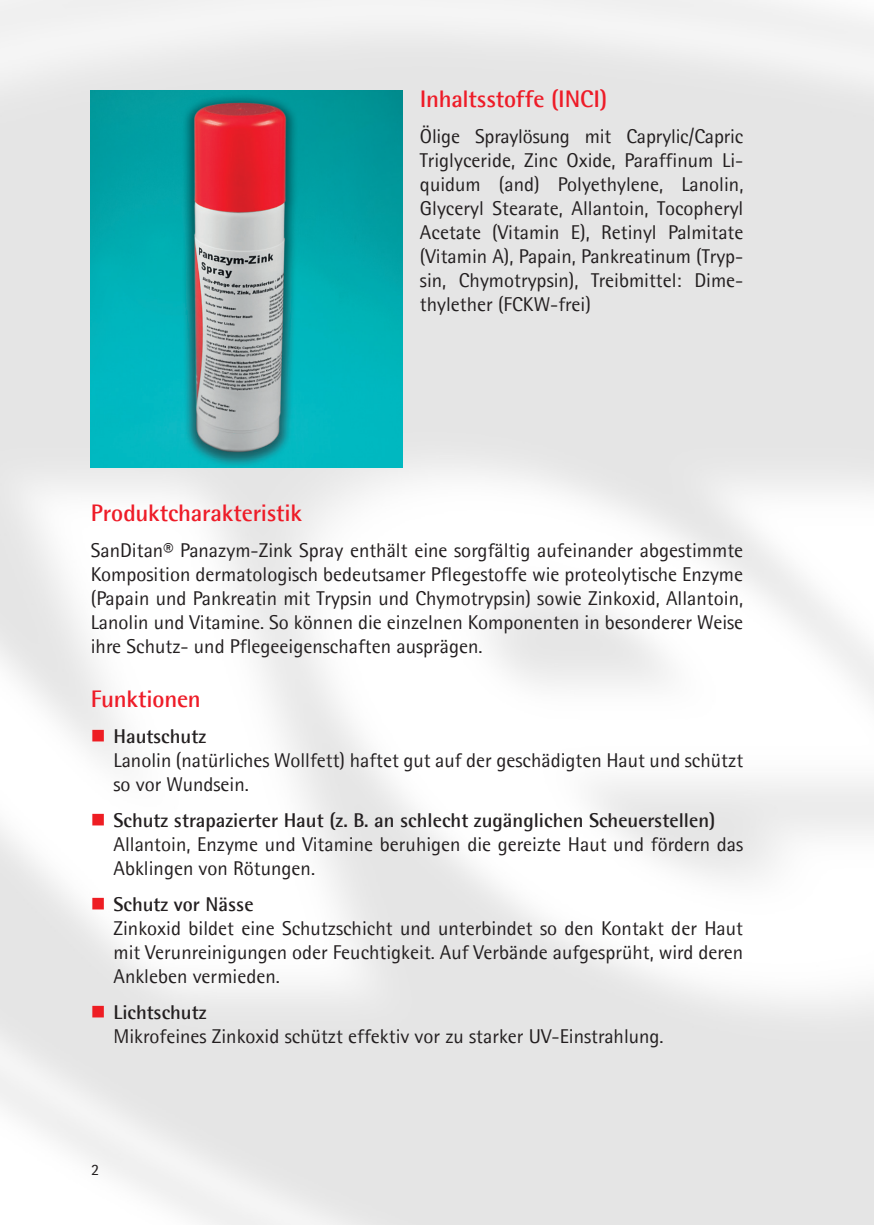
<style>
.page{position:relative;width:874px;height:1225px;background:#fff}
.page>*{position:absolute;margin:0;border:0;box-sizing:border-box;transform-origin:0 0}
.t1{font:700 24px "Agfa Rotis Semisans";letter-spacing:-.01em;color:#ee1c28}
.Absatzformat_2{font:20px/24px "Agfa Rotis Semisans";color:#231f20;text-align:justify}
.Absatzformat_2-2{font:700 20px "Agfa Rotis Semisans";color:#231f20}
.t2{font:16px "Agfa Rotis Semisans";color:#231f20}
.s1{color:#ee1d23}
</style>
<div class="page">
<img style="left:0;top:0;width:873px;height:1225px">
<img style="left:91px;top:91px;width:312px;height:377px">
<p class="t1" style="left:420px;top:84px;width:189px">Inhaltsstoffe (INCI)</p>
<p class="Absatzformat_2" style="left:420px;top:124px;width:325px">Ölige Spraylösung mit Caprylic/Capric Triglyceride, Zinc Oxide, Paraffinum Li&shy;quidum (and) Polyethylene, Lanolin, Glyceryl Stearate, Allantoin, Tocopheryl Acetate (Vitamin E), Retinyl Palmitate (Vitamin A), Papain, Pankreatinum (Tryp&shy;sin, Chymotrypsin), Treibmittel: Dime&shy;thylether (FCKW-frei)</p>
<p class="t1" style="left:91px;top:498px;width:212px">Produktcharakteristik</p>
<p class="Absatzformat_2" style="left:91px;top:538px;width:653px">SanDitan® Panazym-Zink Spray enthält eine sorgfältig aufeinander abgestimmte Komposition dermatologisch bedeutsamer Pflegestoffe wie proteolytische Enzyme (Papain und Pankreatin mit Trypsin und Chymotrypsin) sowie Zinkoxid, Allantoin, Lanolin und Vitamine. So können die einzelnen Komponenten in besonderer Weise ihre Schutz- und Pflegeeigenschaften ausprägen.</p>
<p class="t1" style="left:91px;top:684px;width:111px">Funktionen</p>
<p class="Absatzformat_2-2" style="left:91px;top:723px;width:117px"><span class="s1">■</span> Hautschutz</p>
<p class="Absatzformat_2" style="left:113px;top:748px;width:631px">Lanolin (natürliches Wollfett) haftet gut auf der geschädigten Haut und schützt so vor Wundsein.</p>
<p class="Absatzformat_2-2" style="left:91px;top:807px;width:626px"><span class="s1">■</span> Schutz strapazierter Haut (z. B. an schlecht zugänglichen Scheuerstellen)</p>
<p class="Absatzformat_2" style="left:113px;top:832px;width:631px">Allantoin, Enzyme und Vitamine beruhigen die gereizte Haut und fördern das<br>Abklingen von Rötungen.</p>
<p class="Absatzformat_2-2" style="left:91px;top:891px;width:164px"><span class="s1">■</span> Schutz vor Nässe</p>
<p class="Absatzformat_2" style="left:113px;top:916px;width:630px">Zinkoxid bildet eine Schutzschicht und unterbindet so den Kontakt der Haut mit Verunreinigungen oder Feuchtigkeit. Auf Verbände aufgesprüht, wird deren Ankleben vermieden.</p>
<p class="Absatzformat_2-2" style="left:91px;top:999px;width:117px"><span class="s1">■</span> Lichtschutz</p>
<p class="Absatzformat_2" style="left:113px;top:1024px;width:551px">Mikrofeines Zinkoxid schützt effektiv vor zu starker UV-Einstrahlung.</p>
<p class="t2" style="left:91px;top:1159px;width:10px">2</p>
</div>
